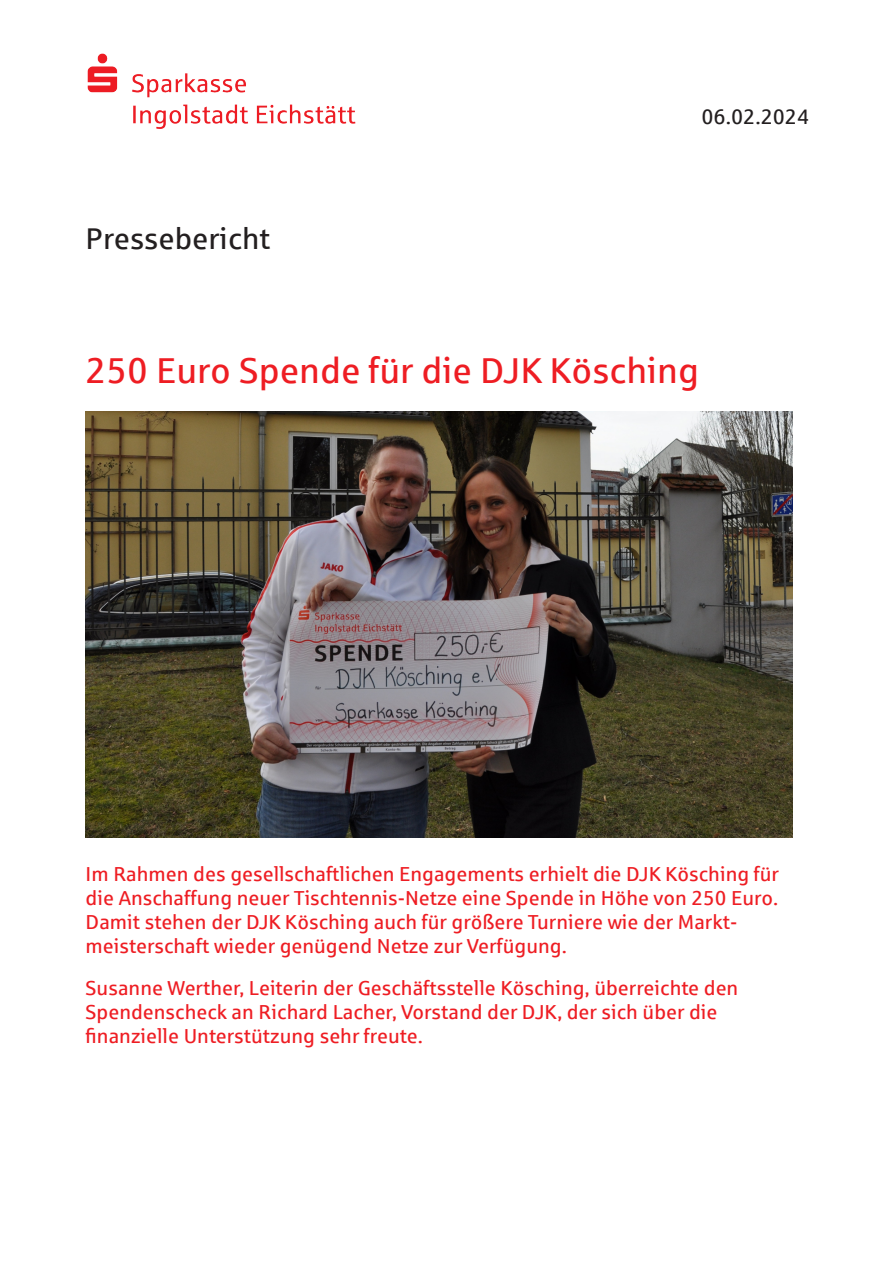
<style>
.page{position:relative;width:894px;height:1263px;background:#fff}
.page>*{position:absolute;margin:0;border:0;box-sizing:border-box;transform-origin:0 0}
.t1{font:36px "Sparkasse Rg";color:#ee1d23}
.t2{font:30px "Sparkasse Rg";color:#231f20}
.t3{font:21px "Sparkasse Rg";color:#231f20}
.t4{font:20.25px/24px "Sparkasse Rg";color:#ee1d23}
</style>
<div class="page">
<img style="left:88px;top:53px;width:268px;height:75px">
<img style="left:86px;top:412px;width:706px;height:425px">
<h2 class="t2" style="left:86px;top:227px;width:186px">Pressebericht</h2>
<p class="t3" style="left:701px;top:108px;width:109px">06.02.2024</p>
<h1 class="t1" style="left:86px;top:356px;width:614px">250 Euro Spende für die DJK Kösching</h1>
<p class="t4" style="left:86px;top:863px;width:694px">Im Rahmen des gesellschaftlichen Engagements erhielt die DJK Kösching für die Anschaffung neuer Tischtennis-Netze eine Spende in Höhe von 250 Euro.<br>Damit stehen der DJK Kösching auch für größere Turniere wie der Markt&shy;meisterschaft wieder genügend Netze zur Verfügung.</p>
<p class="t4" style="left:86px;top:977px;width:654px">Susanne Werther, Leiterin der Geschäftsstelle Kösching, überreichte den<br>Spendenscheck an Richard Lacher, Vorstand der DJK, der sich über die finanzielle Unterstützung sehr freute.</p>
</div>
